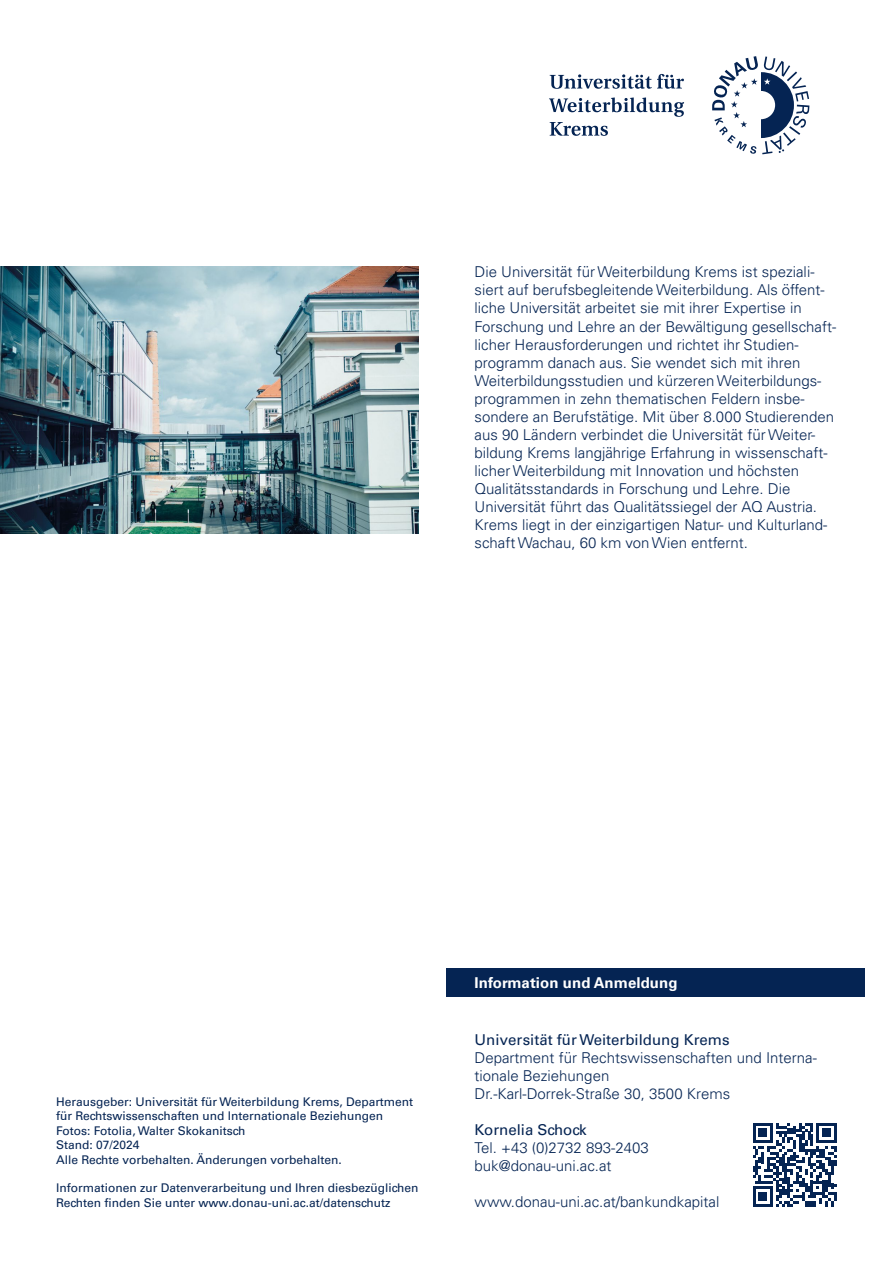
<style>
.page{position:relative;width:893px;height:1263px;background:#fff}
.page>*{position:absolute;margin:0;border:0;box-sizing:border-box;transform-origin:0 0}
.Fließtext{font:300 15px/18px "Univers LT Pro 45";color:#052453}
.Fließtext-2{font:15px "Univers LT Pro 55 Roman";color:#052453}
.Zwischentitel_Balken{font:700 15px "Univers LT Pro 65";letter-spacing:.005em;color:#fff}
.Impressum{font:12px/14.4px "Univers LT Pro 55 Roman";color:#052453}
</style>
<div class="page">
<svg style="left:712px;top:56px;width:97px;height:98px"></svg>
<svg style="left:550px;top:74px;width:134px;height:15px"></svg>
<svg style="left:549px;top:97px;width:135px;height:39px"></svg>
<div style="left:446px;top:968px;width:419px;height:28px;background:#052453"></div>
<svg style="left:753px;top:1123px;width:84px;height:84px"></svg>
<img style="left:0;top:267px;width:418px;height:266px">
<p class="Fließtext" style="left:475px;top:263px;width:363px">Die Universität für Weiterbildung Krems ist speziali&shy;siert auf berufsbegleitende Weiterbildung. Als öffent&shy;liche Universität arbeitet sie mit ihrer Expertise in Forschung und Lehre an der Bewältigung gesellschaft&shy;licher Herausforderungen und richtet ihr Studien&shy;programm danach aus. Sie wendet sich mit ihren Weiterbildungsstudien und kürzeren Weiterbildungs&shy;programmen in zehn thematischen Feldern insbe&shy;sondere an Berufstätige. Mit über 8.000 Studierenden aus 90 Ländern verbindet die Universität für Weiter&shy;bildung Krems langjährige Erfahrung in wissenschaft&shy;licher Weiterbildung mit Innovation und höchsten Qualitätsstandards in Forschung und Lehre. Die Universität führt das Qualitätssiegel der AQ Austria.<br>Krems liegt in der einzigartigen Natur- und Kulturland&shy;schaft Wachau, 60 km von Wien entfernt.</p>
<p class="Impressum" style="left:56px;top:1094px;width:359px">Herausgeber: Universität für Weiterbildung Krems, Department für Rechtswissenschaften und Internationale Beziehungen</p>
<p class="Impressum" style="left:56px;top:1123px;width:191px">Fotos: Fotolia, Walter Skokanitsch</p>
<p class="Impressum" style="left:56px;top:1137px;width:85px">Stand: 07/2024</p>
<p class="Impressum" style="left:56px;top:1152px;width:287px">Alle Rechte vorbehalten. Änderungen vorbehalten.</p>
<p class="Impressum" style="left:56px;top:1180px;width:364px">Informationen zur Datenverarbeitung und Ihren diesbezüglichen<br>Rechten finden Sie unter www.donau-uni.ac.at/datenschutz</p>
<h3 class="Zwischentitel_Balken" style="left:475px;top:972px;width:205px">Information und Anmeldung</h3>
<p class="Fließtext-2" style="left:475px;top:1029px;width:256px">Universität für Weiterbildung Krems</p>
<p class="Fließtext" style="left:475px;top:1048px;width:344px">Department für Rechtswissenschaften und Interna&shy;tionale Beziehungen</p>
<p class="Fließtext" style="left:475px;top:1084px;width:257px">Dr.-Karl-Dorrek-Straße 30, 3500 Krems</p>
<p class="Fließtext-2" style="left:475px;top:1119px;width:114px">Kornelia Schock</p>
<p class="Fließtext" style="left:475px;top:1138px;width:176px">Tel. +43 (0)2732 893-2403</p>
<p class="Fließtext" style="left:475px;top:1156px;width:139px">buk@donau-uni.ac.at</p>
<p class="Fließtext" style="left:475px;top:1192px;width:246px">www.donau-uni.ac.at/bankundkapital</p>
</div>
